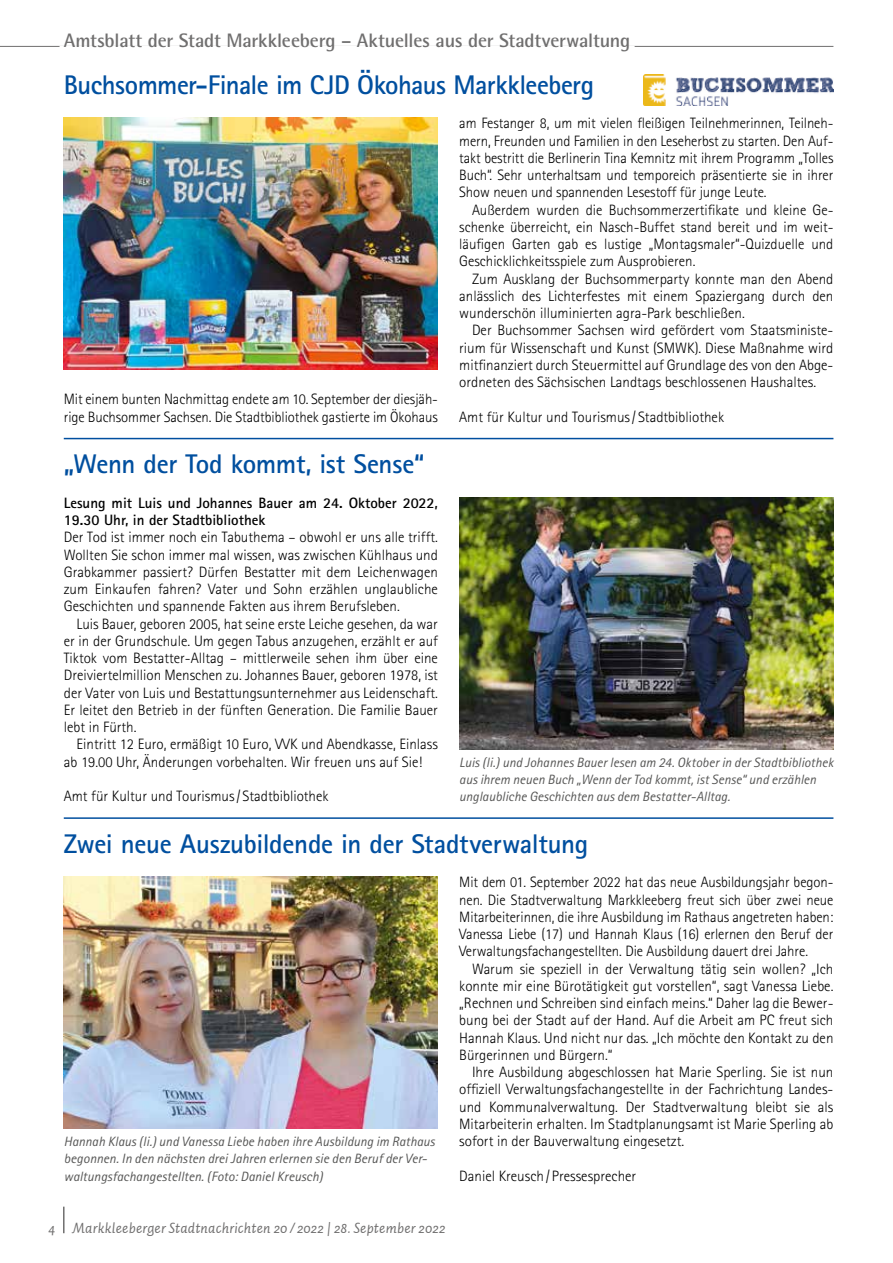
<style>
.page{position:relative;width:893px;height:1263px;background:#fff}
.page>*{position:absolute;margin:0;border:0;box-sizing:border-box;transform-origin:0 0}
.t1{font:700 27px "Rotis Sans Serif";letter-spacing:-.015em;color:#004f9f}
.t2{font:700 19.5px "Rotis Semi Sans";letter-spacing:-.01em;color:#706f6f}
.t3{font:300 15px/17.2px "Rotis Sans Serif";color:#000;text-align:justify}
.t4{font:700 15px/17.2px "Rotis Sans Serif";color:#000}
.t5{font:italic 15px "Auto 2";letter-spacing:.01em;color:#706f6f}
.t6{font:italic 13.5px/17.2px "Rotis Sans Serif";color:#575756}
</style>
<div class="page">
<hr style="left:63px;top:1206px;width:2px;height:27px;background:#706f6f">
<hr style="left:0;top:46px;width:833px;height:1px;background:#706f6f">
<hr style="left:60px;top:46px;width:575px;height:1px;background:#fff">
<hr style="left:64px;top:817px;width:769px;height:2px;background:#004f9f">
<img style="left:64px;top:877px;width:374px;height:252px">
<img style="left:64px;top:118px;width:374px;height:252px">
<img style="left:643px;top:74px;width:190px;height:31px">
<hr style="left:64px;top:438px;width:769px;height:1px;background:#004f9f">
<img style="left:459px;top:497px;width:374px;height:252px">
<h2 class="t2" style="left:64px;top:28px;width:568px">Amtsblatt der Stadt Markkleeberg – Aktuelles aus der Stadtverwaltung</h2>
<h1 class="t1" style="left:64px;top:68px;width:532px">Buchsommer-Finale im CJD Ökohaus Markkleeberg</h1>
<p class="t3" style="left:64px;top:391px;width:376px">Mit einem bunten Nachmittag endete am 10. September der diesjäh&shy;rige Buchsommer Sachsen. Die Stadtbibliothek gastierte im Ökohaus</p>
<h1 class="t1" style="left:64px;top:447px;width:362px">„Wenn der Tod kommt, ist Sense“</h1>
<p class="t4" style="left:64px;top:494px;width:376px">Lesung mit Luis und Johannes Bauer am 24. Oktober 2022,<br>19.30 Uhr, in der Stadtbibliothek</p>
<p class="t3" style="left:64px;top:529px;width:376px">Der Tod ist immer noch ein Tabuthema – obwohl er uns alle trifft.<br>Wollten Sie schon immer mal wissen, was zwischen Kühlhaus und Grabkammer passiert? Dürfen Bestatter mit dem Leichenwagen zum Einkaufen fahren? Vater und Sohn erzählen unglaubliche Geschichten und spannende Fakten aus ihrem Berufsleben.</p>
<p class="t3" style="left:64px;top:615px;width:376px;text-indent:13px">Luis Bauer, geboren 2005, hat seine erste Leiche gesehen, da war er in der Grundschule. Um gegen Tabus anzugehen, erzählt er auf Tiktok vom Bestatter-Alltag – mittlerweile sehen ihm über eine Dreiviertelmillion Menschen zu. Johannes Bauer, geboren 1978, ist der Vater von Luis und Bestattungsunternehmer aus Leidenschaft.<br>Er leitet den Betrieb in der fünften Generation. Die Familie Bauer lebt in Fürth.</p>
<p class="t3" style="left:64px;top:736px;width:376px;text-indent:13px">Eintritt 12 Euro, ermäßigt 10 Euro, VVK und Abendkasse, Einlass ab 19.00 Uhr, Änderungen vorbehalten. Wir freuen uns auf Sie!</p>
<p class="t3" style="left:64px;top:787px;width:266px">Amt für Kultur und Tourismus/ Stadtbibliothek</p>
<p class="t3" style="left:459px;top:115px;width:376px">am Festanger 8, um mit vielen fleißigen Teilnehmerinnen, Teilneh&shy;mern, Freunden und Familien in den Leseherbst zu starten. Den Auf&shy;takt bestritt die Berlinerin Tina Kemnitz mit ihrem Programm „Tolles Buch“. Sehr unterhaltsam und temporeich präsentierte sie in ihrer Show neuen und spannenden Lesestoff für junge Leute.</p>
<p class="t3" style="left:459px;top:201px;width:376px;text-indent:13px">Außerdem wurden die Buchsommerzertifikate und kleine Ge&shy;schenke überreicht, ein Nasch-Buffet stand bereit und im weit&shy;läufigen Garten gab es lustige „Montagsmaler“-Quizduelle und Geschicklichkeitsspiele zum Ausprobieren.</p>
<p class="t3" style="left:459px;top:270px;width:376px;text-indent:13px">Zum Ausklang der Buchsommerparty konnte man den Abend anlässlich des Lichterfestes mit einem Spaziergang durch den wunderschön illuminierten agra-Park beschließen.</p>
<p class="t3" style="left:459px;top:322px;width:376px;text-indent:13px">Der Buchsommer Sachsen wird gefördert vom Staatsministe&shy;rium für Wissenschaft und Kunst (SMWK). Diese Maßnahme wird mitfinanziert durch Steuermittel auf Grundlage des von den Abge&shy;ordneten des Sächsischen Landtags beschlossenen Haushaltes.</p>
<p class="t3" style="left:459px;top:408px;width:266px">Amt für Kultur und Tourismus/ Stadtbibliothek</p>
<p class="t6" style="left:459px;top:753px;width:376px">Luis (li.) und Johannes Bauer lesen am 24. Oktober in der Stadtbibliothek aus ihrem neuen Buch „Wenn der Tod kommt, ist Sense“ und erzählen unglaubliche Geschichten aus dem Bestatter-Alltag.</p>
<h1 class="t1" style="left:64px;top:827px;width:526px">Zwei neue Auszubildende in der Stadtverwaltung</h1>
<p class="t3" style="left:459px;top:874px;width:376px">Mit dem 01. September 2022 hat das neue Ausbildungsjahr begon&shy;nen. Die Stadtverwaltung Markkleeberg freut sich über zwei neue Mitarbeiterinnen, die ihre Ausbildung im Rathaus angetreten haben:<br>Vanessa Liebe (17) und Hannah Klaus (16) erlernen den Beruf der Verwaltungsfachangestellten. Die Ausbildung dauert drei Jahre.</p>
<p class="t3" style="left:459px;top:960px;width:376px;text-indent:13px">Warum sie speziell in der Verwaltung tätig sein wollen? „Ich konnte mir eine Bürotätigkeit gut vorstellen“, sagt Vanessa Liebe. „Rechnen und Schreiben sind einfach meins.“ Daher lag die Bewer&shy;bung bei der Stadt auf der Hand. Auf die Arbeit am PC freut sich Hannah Klaus. Und nicht nur das. „Ich möchte den Kontakt zu den Bürgerinnen und Bürgern.“</p>
<p class="t3" style="left:459px;top:1063px;width:376px;text-indent:13px">Ihre Ausbildung abgeschlossen hat Marie Sperling. Sie ist nun offiziell Verwaltungsfachangestellte in der Fachrichtung Landes&shy;und Kommunalverwaltung. Der Stadtverwaltung bleibt sie als Mitarbeiterin erhalten. Im Stadtplanungsamt ist Marie Sperling ab sofort in der Bauverwaltung eingesetzt.</p>
<p class="t3" style="left:459px;top:1167px;width:179px">Daniel Kreusch / Pressesprecher</p>
<p class="t6" style="left:64px;top:1133px;width:373px">Hannah Klaus (li.) und Vanessa Liebe haben ihre Ausbildung im Rathaus begonnen. In den nächsten drei Jahren erlernen sie den Beruf der Ver&shy;waltungsfachangestellten. (Foto: Daniel Kreusch)</p>
<p class="t5" style="left:48px;top:1218px;width:398px">4 Markkleeberger Stadtnachrichten 20 / 2022 | 28. September 2022</p>
</div>
